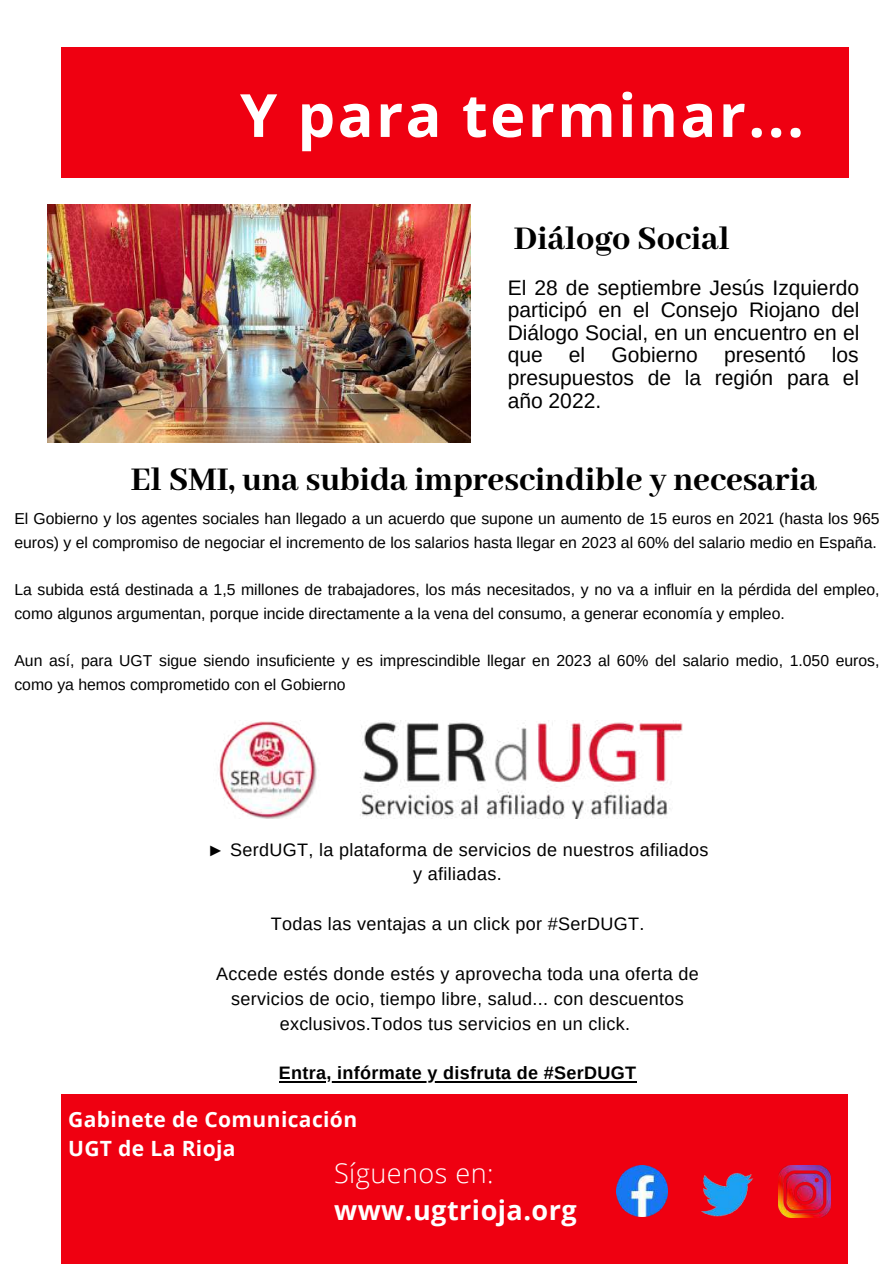
<style>
.page{position:relative;width:894px;height:1264px;background:#fff}
.page>*{position:absolute;margin:0;border:0;box-sizing:border-box;transform-origin:0 0}
.t1{font:700 59.55px "Open Sans";letter-spacing:.04em;color:#fff}
.t2{font:800 36px "Abhaya Libre";color:#000}
.t3{font:700 27px "Open Sans";letter-spacing:.015em;color:#fff}
.t4{font:300 27px "Open Sans";letter-spacing:.02em;color:#fff}
.t5{font:21px/22.5px "Arimo";color:#000;text-align:justify}
.t6{font:700 21px/29.1px "Open Sans";letter-spacing:.015em;color:#fff}
.t7{font:18px/24.9px "Arimo";letter-spacing:.015em;color:#000;text-align:center}
.t8{font:700 18px "Arimo";letter-spacing:.015em;color:#000}
.t9{font:15.75px/23.7px "Arimo";color:#000}
</style>
<div class="page">
<div style="left:61px;top:48px;width:787px;height:129px;background:#ef0011"></div>
<div style="left:61px;top:1094px;width:786px;height:169px;background:#ef0011"></div>
<img style="left:616px;top:1165px;width:51px;height:51px">
<img style="left:701px;top:1172px;width:53px;height:45px">
<img style="left:778px;top:1165px;width:52px;height:52px">
<img style="left:219px;top:720px;width:464px;height:98px">
<hr style="left:279px;top:1080px;width:357px;height:2px;background:#000">
<img style="left:47px;top:204px;width:423px;height:238px">
<h1 class="t1" style="left:240px;top:73px;width:565px">Y para terminar...</h1>
<h2 class="t2" style="left:513px;top:219px;width:217px">Diálogo Social</h2>
<h3 class="t5" style="left:507px;top:276px;width:353px">El 28 de septiembre Jesús Izquierdo participó en el Consejo Riojano del Diálogo Social, en un encuentro en el que el Gobierno presentó los presupuestos de la región para el año 2022.</h3>
<h2 class="t2" style="left:131px;top:460px;width:687px">El SMI, una subida imprescindible y necesaria</h2>
<p class="t9" style="left:14px;top:507px;width:866px">El Gobierno y los agentes sociales han llegado a un acuerdo que supone un aumento de 15 euros en 2021 (hasta los 965 euros) y el compromiso de negociar el incremento de los salarios hasta llegar en 2023 al 60% del salario medio en España.</p>
<p class="t9" style="left:14px;top:578px;width:866px">La subida está destinada a 1,5 millones de trabajadores, los más necesitados, y no va a influir en la pérdida del empleo, como algunos argumentan, porque incide directamente a la vena del consumo, a generar economía y empleo.</p>
<p class="t9" style="left:14px;top:649px;width:866px">Aun así, para UGT sigue siendo insuficiente y es imprescindible llegar en 2023 al 60% del salario medio, 1.050 euros, como ya hemos comprometido con el Gobierno</p>
<p class="t7" style="left:207px;top:836px;width:503px">► SerdUGT, la plataforma de servicios de nuestros afiliados y afiliadas.</p>
<p class="t7" style="left:271px;top:911px;width:375px">Todas las ventajas a un click por #SerDUGT.</p>
<p class="t7" style="left:216px;top:961px;width:484px">Accede estés donde estés y aprovecha toda una oferta de servicios de ocio, tiempo libre, salud... con descuentos exclusivos.Todos tus servicios en un click.</p>
<p class="t8" style="left:279px;top:1063px;width:358px">Entra, infórmate y disfruta de #SerDUGT</p>
<h3 class="t6" style="left:68px;top:1104px;width:290px">Gabinete de Comunicación<br>UGT de La Rioja</h3>
<h3 class="t4" style="left:334px;top:1153px;width:161px">Síguenos en:</h3>
<h3 class="t3" style="left:334px;top:1191px;width:244px">www.ugtrioja.org</h3>
</div>
